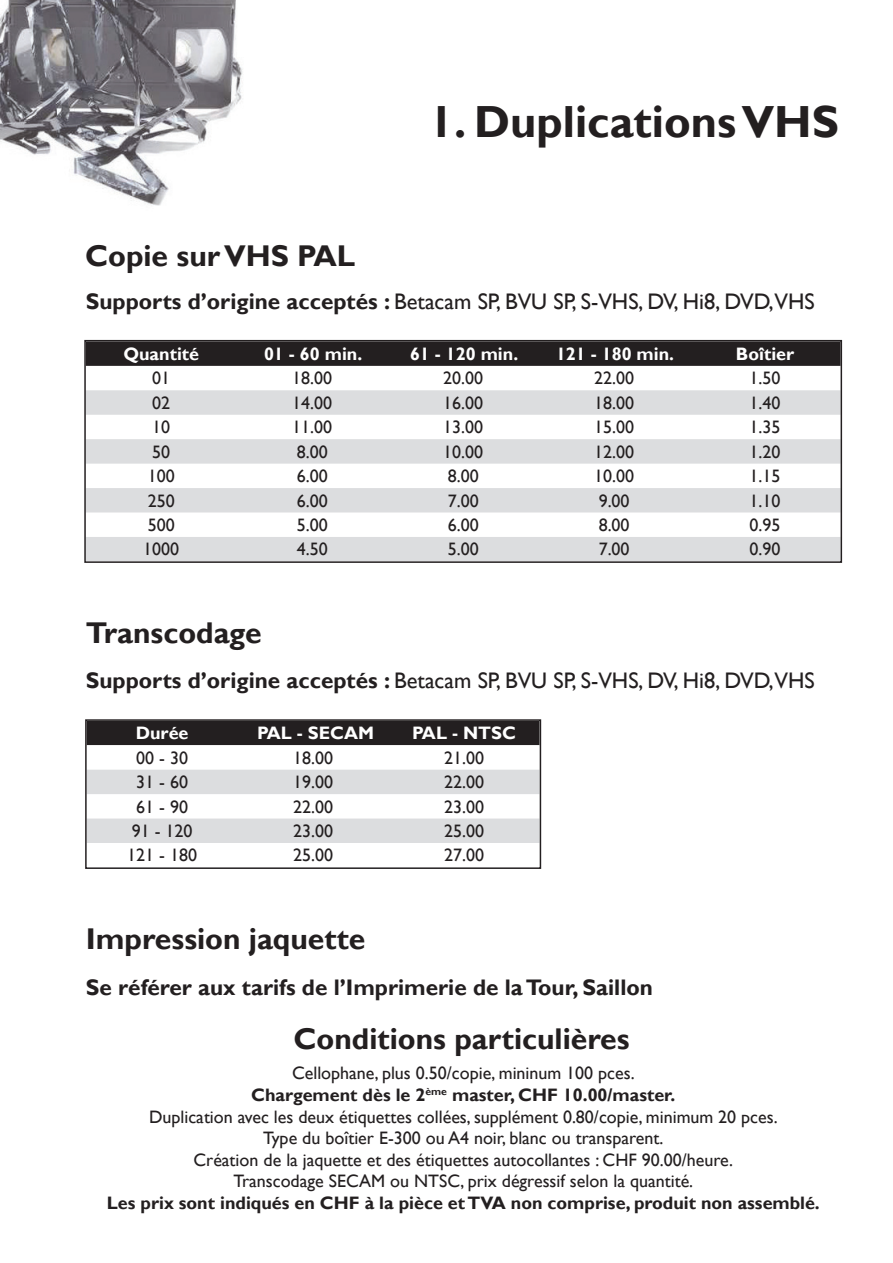
<style>
.page{position:relative;width:893px;height:1263px;background:#fff}
.page>*{position:absolute;margin:0;border:0;box-sizing:border-box;transform-origin:0 0}
.t1{font:700 45px "Gill Sans";color:#231f20}
.t2{font:700 30px "Gill Sans";color:#231f20}
.t3{font:22.5px "Gill Sans";color:#231f20}
.t4{font:700 22.5px "Gill Sans";color:#231f20}
.t5{font:18px/21.6px "Gill Sans";color:#231f20;text-align:center}
.t6{font:700 18px "Gill Sans";color:#231f20}
.t7{font:700 18px "Gill Sans";color:#fff}
.s1{font-weight:700}
</style>
<div class="page">
<div style="left:87px;top:343px;width:752px;height:23px;background:#231f20"></div>
<svg style="left:87px;top:390px;width:752px;height:170px;fill:#dcdddf"></svg>
<div style="left:84px;top:340px;width:758px;height:223px;border:2px solid #231f20"></div>
<div style="left:88px;top:722px;width:450px;height:23px;background:#231f20"></div>
<svg style="left:88px;top:745px;width:450px;height:25px"></svg>
<svg style="left:88px;top:770px;width:450px;height:73px"></svg>
<div style="left:85px;top:719px;width:456px;height:150px;border:2px solid #231f20"></div>
<img style="left:0;top:0;width:243px;height:206px">
<h1 class="t1" style="left:429px;top:95px;width:411px">1. Duplications VHS</h1>
<h2 class="t2" style="left:85px;top:238px;width:272px">Copie sur VHS PAL</h2>
<p class="t3" style="left:86px;top:288px;width:730px"><span class="s1">Supports d’origine acceptés :</span> Betacam SP, BVU SP, S-VHS, DV, Hi8, DVD,VHS</p>
<p class="t7" style="left:123px;top:343px;width:77px">Quantité</p>
<p class="t7" style="left:264px;top:343px;width:100px">01 - 60 min.</p>
<p class="t7" style="left:410px;top:343px;width:110px">61 - 120 min.</p>
<p class="t7" style="left:556px;top:343px;width:120px">121 - 180 min.</p>
<p class="t7" style="left:736px;top:343px;width:60px">Boîtier</p>
<p class="t5" style="left:152px;top:368px;width:19px">01</p>
<p class="t5" style="left:292px;top:368px;width:41px">18.00</p>
<p class="t5" style="left:443px;top:368px;width:41px">20.00</p>
<p class="t5" style="left:594px;top:368px;width:41px">22.00</p>
<p class="t5" style="left:750px;top:368px;width:32px">1.50</p>
<p class="t5" style="left:152px;top:392px;width:19px">02</p>
<p class="t5" style="left:292px;top:392px;width:41px">14.00</p>
<p class="t5" style="left:443px;top:392px;width:41px">16.00</p>
<p class="t5" style="left:594px;top:392px;width:41px">18.00</p>
<p class="t5" style="left:750px;top:392px;width:32px">1.40</p>
<p class="t5" style="left:152px;top:417px;width:19px">10</p>
<p class="t5" style="left:292px;top:417px;width:41px">11.00</p>
<p class="t5" style="left:443px;top:417px;width:41px">13.00</p>
<p class="t5" style="left:594px;top:417px;width:41px">15.00</p>
<p class="t5" style="left:750px;top:417px;width:32px">1.35</p>
<p class="t5" style="left:152px;top:441px;width:19px">50</p>
<p class="t5" style="left:297px;top:441px;width:32px">8.00</p>
<p class="t5" style="left:443px;top:441px;width:41px">10.00</p>
<p class="t5" style="left:594px;top:441px;width:41px">12.00</p>
<p class="t5" style="left:750px;top:441px;width:32px">1.20</p>
<p class="t5" style="left:148px;top:466px;width:28px">100</p>
<p class="t5" style="left:297px;top:466px;width:32px">6.00</p>
<p class="t5" style="left:448px;top:466px;width:32px">8.00</p>
<p class="t5" style="left:594px;top:466px;width:41px">10.00</p>
<p class="t5" style="left:750px;top:466px;width:32px">1.15</p>
<p class="t5" style="left:148px;top:490px;width:28px">250</p>
<p class="t5" style="left:297px;top:490px;width:32px">6.00</p>
<p class="t5" style="left:448px;top:490px;width:32px">7.00</p>
<p class="t5" style="left:599px;top:490px;width:32px">9.00</p>
<p class="t5" style="left:750px;top:490px;width:32px">1.10</p>
<p class="t5" style="left:148px;top:514px;width:28px">500</p>
<p class="t5" style="left:297px;top:514px;width:32px">5.00</p>
<p class="t5" style="left:448px;top:514px;width:32px">6.00</p>
<p class="t5" style="left:599px;top:514px;width:32px">8.00</p>
<p class="t5" style="left:750px;top:514px;width:32px">0.95</p>
<p class="t5" style="left:143px;top:539px;width:37px">1000</p>
<p class="t5" style="left:297px;top:539px;width:32px">4.50</p>
<p class="t5" style="left:448px;top:539px;width:32px">5.00</p>
<p class="t5" style="left:599px;top:539px;width:32px">7.00</p>
<p class="t5" style="left:750px;top:539px;width:32px">0.90</p>
<h2 class="t2" style="left:86px;top:615px;width:177px">Transcodage</h2>
<p class="t3" style="left:86px;top:668px;width:730px"><span class="s1">Supports d’origine acceptés :</span> Betacam SP, BVU SP, S-VHS, DV, Hi8, DVD,VHS</p>
<p class="t7" style="left:136px;top:722px;width:54px">Durée</p>
<p class="t7" style="left:257px;top:722px;width:119px">PAL - SECAM</p>
<p class="t7" style="left:412px;top:722px;width:105px">PAL - NTSC</p>
<p class="t5" style="left:136px;top:747px;width:53px">00 - 30</p>
<p class="t5" style="left:293px;top:747px;width:41px">18.00</p>
<p class="t5" style="left:444px;top:747px;width:41px">21.00</p>
<p class="t5" style="left:136px;top:772px;width:53px">31 - 60</p>
<p class="t5" style="left:293px;top:772px;width:41px">19.00</p>
<p class="t5" style="left:444px;top:772px;width:41px">22.00</p>
<p class="t5" style="left:136px;top:796px;width:53px">61 - 90</p>
<p class="t5" style="left:293px;top:796px;width:41px">22.00</p>
<p class="t5" style="left:444px;top:796px;width:41px">23.00</p>
<p class="t5" style="left:132px;top:820px;width:62px">91 - 120</p>
<p class="t5" style="left:293px;top:820px;width:41px">23.00</p>
<p class="t5" style="left:444px;top:820px;width:41px">25.00</p>
<p class="t5" style="left:127px;top:845px;width:71px">121 - 180</p>
<p class="t5" style="left:293px;top:845px;width:41px">25.00</p>
<p class="t5" style="left:444px;top:845px;width:41px">27.00</p>
<h2 class="t2" style="left:86px;top:921px;width:281px">Impression jaquette</h2>
<p class="t4" style="left:86px;top:973px;width:568px">Se référer aux tarifs de l’Imprimerie de la Tour, Saillon</p>
<h2 class="t2" style="left:293px;top:1021px;width:338px">Conditions particulières</h2>
<p class="t5" style="left:149px;top:1063px;width:630px">Cellophane, plus 0.50/copie, mininum 100 pces.<br><span class="s1">Chargement dès le 2</span><sup>ème</sup> <span class="s1">master, CHF 10.00/master.<br></span>Duplication avec les deux étiquettes collées, supplément 0.80/copie, minimum 20 pces.<br>Type du boîtier E-300 ou A4 noir, blanc ou transparent.<br>Création de la jaquette et des étiquettes autocollantes : CHF 90.00/heure.<br>Transcodage SECAM ou NTSC, prix dégressif selon la quantité.</p>
<p class="t6" style="left:107px;top:1192px;width:714px">Les prix sont indiqués en CHF à la pièce et TVA non comprise, produit non assemblé.</p>
</div>
